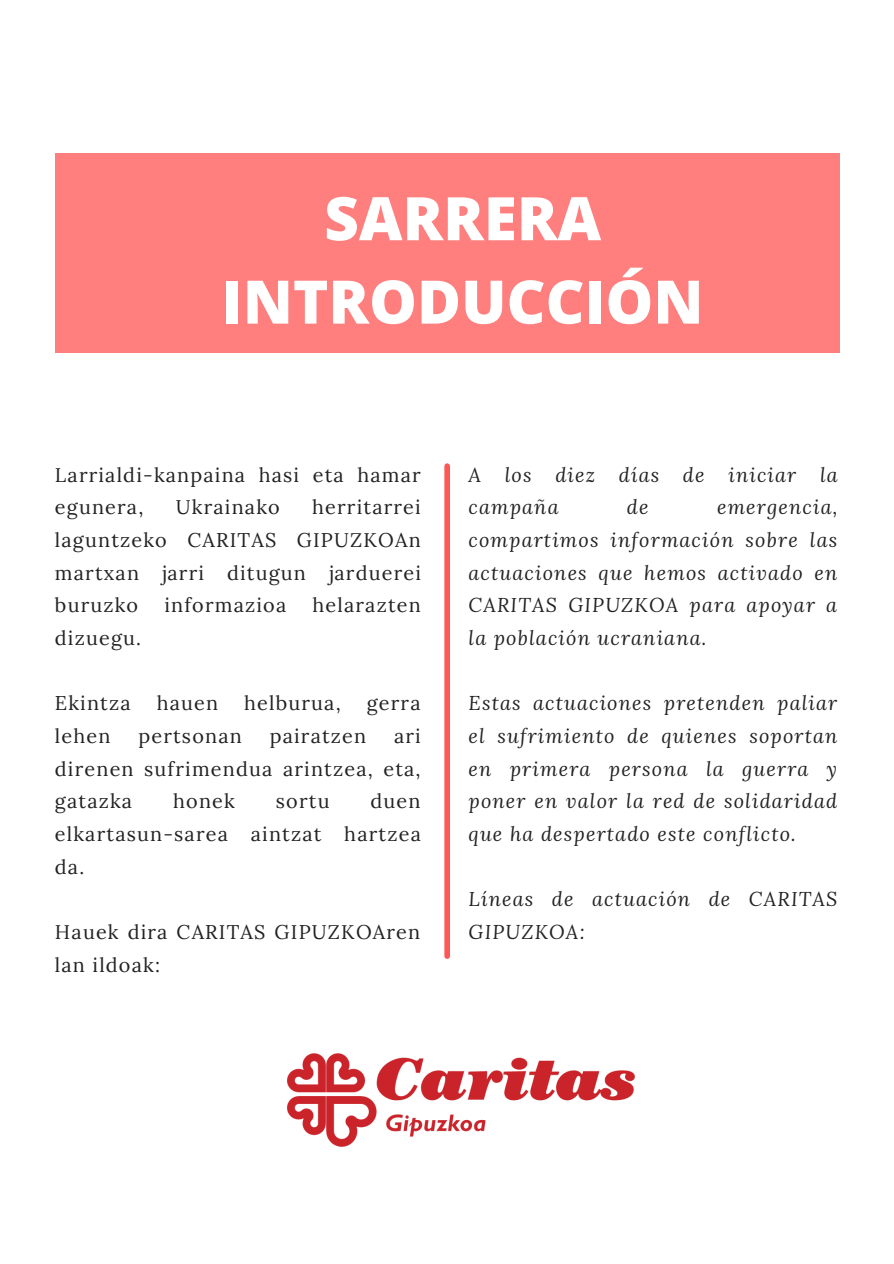
<style>
.page{position:relative;width:894px;height:1264px;background:#fff}
.page>*{position:absolute;margin:0;border:0;box-sizing:border-box;transform-origin:0 0}
.t1{font:800 60px "Open Sans";color:#fff}
.t2{font:italic 19.8px/32.7px "Lora";letter-spacing:.06em;color:#222}
.t3{font:19.8px/32.7px "Lora";letter-spacing:.06em;color:#222;text-align:justify}
</style>
<div class="page">
<div style="left:55px;top:154px;width:784px;height:198px;background:#ff7f7f"></div>
<img style="left:287px;top:1053px;width:347px;height:93px">
<div style="left:444px;top:466px;width:6px;height:490px;background:#ff5757"></div>
<p class="t1" style="left:324px;top:176px;width:278px">SARRERA</p>
<p class="t1" style="left:222px;top:259px;width:483px">INTRODUCCIÓN</p>
<p class="t3" style="left:55px;top:458px;width:367px">Larrialdi-kanpaina hasi eta hamar egunera,</p>
<p class="t3" style="left:55px;top:490px;width:367px;text-indent:257px">herritarrei laguntzeko CARITAS GIPUZKOAn martxan jarri ditugun jarduerei buruzko</p>
<p class="t3" style="left:176px;top:490px;width:105px">Ukrainako</p>
<p class="t3" style="left:164px;top:588px;width:123px">informazioa</p>
<p class="t3" style="left:312px;top:588px;width:110px">helarazten</p>
<p class="t3" style="left:55px;top:621px;width:88px">dizuegu.</p>
<p class="t3" style="left:55px;top:686px;width:77px">Ekintza</p>
<p class="t3" style="left:157px;top:686px;width:63px">hauen</p>
<p class="t3" style="left:244px;top:686px;width:98px">helburua,</p>
<p class="t3" style="left:366px;top:686px;width:55px">gerra</p>
<p class="t3" style="left:55px;top:719px;width:57px">lehen</p>
<p class="t3" style="left:138px;top:719px;width:105px">pertsonan</p>
<p class="t3" style="left:269px;top:719px;width:98px">pairatzen</p>
<p class="t3" style="left:55px;top:719px;width:367px;text-indent:339px">ari direnen sufrimendua arintzea, eta, gatazka</p>
<p class="t3" style="left:55px;top:784px;width:367px;text-indent:315px">duen elkartasun-sarea aintzat hartzea da.</p>
<p class="t3" style="left:173px;top:784px;width:63px">honek</p>
<p class="t3" style="left:276px;top:784px;width:55px">sortu</p>
<p class="t3" style="left:55px;top:915px;width:367px">Hauek dira CARITAS GIPUZKOAren lan ildoak:</p>
<p class="t2" style="left:468px;top:458px;width:370px">A los diez días de iniciar la campaña</p>
<p class="t2" style="left:626px;top:490px;width:23px">de</p>
<p class="t2" style="left:468px;top:490px;width:370px;text-align:justify;text-indent:248px">emergencia, compartimos información sobre las actuaciones que hemos activado en CARITAS GIPUZKOA para apoyar a la población ucraniana.</p>
<p class="t2" style="left:468px;top:686px;width:370px;text-align:justify">Estas actuaciones pretenden paliar el sufrimiento de quienes soportan en primera persona la guerra y poner en valor la red de solidaridad que ha despertado este conflicto.</p>
<p class="t2" style="left:468px;top:882px;width:370px">Líneas de actuación de CARITAS<br>GIPUZKOA:</p>
</div>
